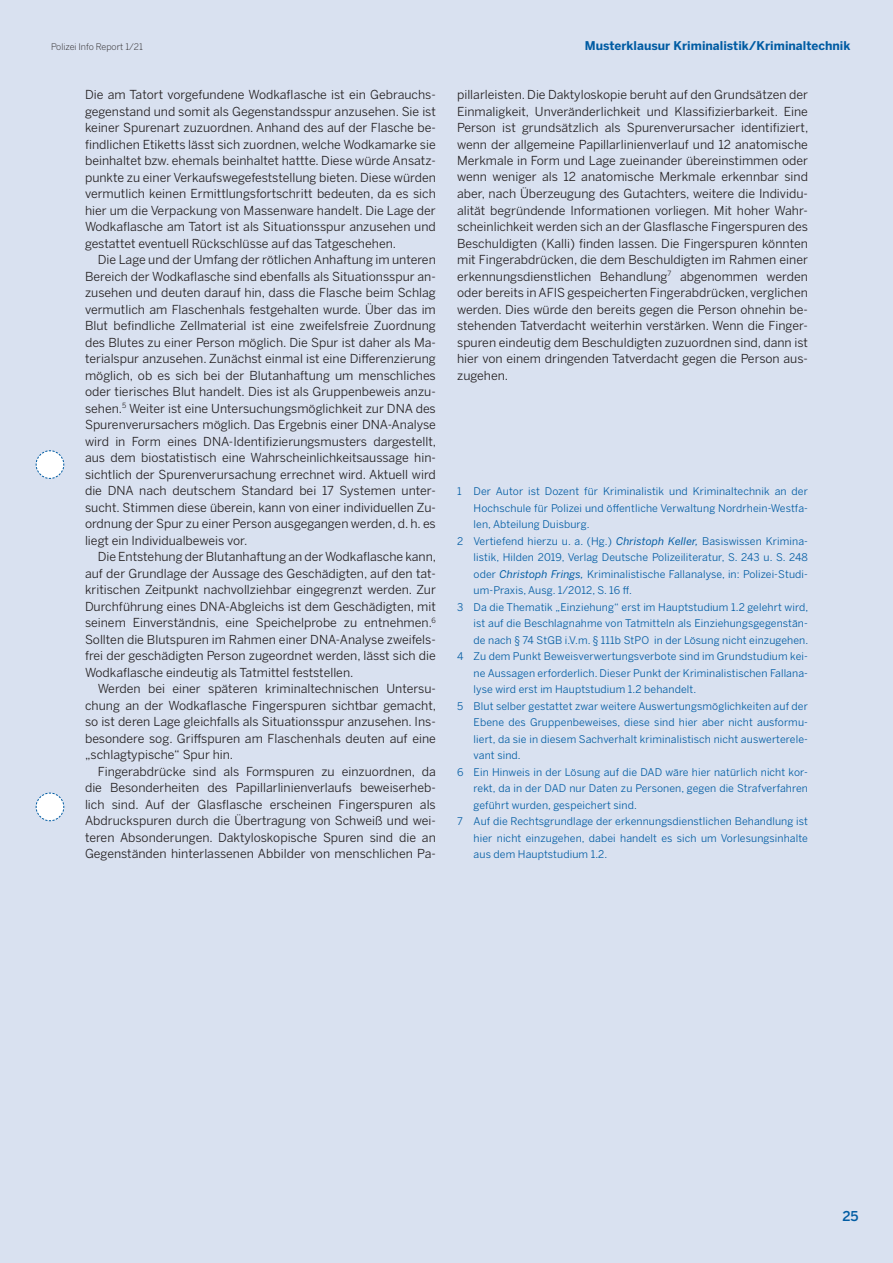
<style>
.page{position:relative;width:893px;height:1263px;background:#d9e1f0}
.page>*{position:absolute;margin:0;border:0;box-sizing:border-box;transform-origin:0 0}
.t1{font:500 13.5px "Benton Sans";color:#015ca3}
.t2{font:12.3px/16.5px "Benton Sans";color:#231f20;text-align:justify}
.t3{font:700 12px "Benton Sans";color:#015ca3}
.t4{font:10.5px "Benton Sans";letter-spacing:.01em;color:#015ca3}
.t5{font:300 9px "Benton Sans";color:#231f20}
.s1{font-style:italic}
</style>
<div class="page">
<svg style="left:35px;top:792px;width:30px;height:29px"></svg>
<svg style="left:35px;top:450px;width:30px;height:29px"></svg>
<p class="t5" style="left:51px;top:41px;width:93px">Polizei Info Report 1/21</p>
<p class="t2" style="left:85px;top:86px;width:352px">Die am Tatort vorgefundene Wodkaflasche ist ein Gebrauchs&shy;gegenstand und somit als Gegenstandsspur anzusehen. Sie ist keiner Spurenart zuzuordnen. Anhand des auf der Flasche be&shy;findlichen Etiketts lässt sich zuordnen, welche Wodkamarke sie beinhaltet bzw. ehemals beinhaltet hattte. Diese würde Ansatz&shy;punkte zu einer Verkaufswegefeststellung bieten. Diese würden vermutlich keinen Ermittlungsfortschritt bedeuten, da es sich hier um die Verpackung von Massenware handelt. Die Lage der Wodkaflasche am Tatort ist als Situationsspur anzusehen und gestattet eventuell Rückschlüsse auf das Tatgeschehen.</p>
<p class="t2" style="left:85px;top:251px;width:353px;text-indent:13px">Die Lage und der Umfang der rötlichen Anhaftung im unteren Bereich der Wodkaflasche sind ebenfalls als Situationsspur an&shy;zusehen und deuten darauf hin, dass die Flasche beim Schlag vermutlich am Flaschenhals festgehalten wurde. Über das im Blut befindliche Zellmaterial ist eine zweifelsfreie Zuordnung des Blutes zu einer Person möglich. Die Spur ist daher als Ma&shy;terialspur anzusehen. Zunächst einmal ist eine Differenzierung möglich, ob es sich bei der Blutanhaftung um menschliches oder tierisches Blut handelt. Dies ist als Gruppenbeweis anzu&shy;sehen.<sup>5</sup> Weiter ist eine Untersuchungsmöglichkeit zur DNA des Spurenverursachers möglich. Das Ergebnis einer DNA-Analyse wird in Form eines DNA-Identifizierungsmusters dargestellt, aus dem biostatistisch eine Wahrscheinlichkeitsaussage hin&shy;sichtlich der Spurenverursachung errechnet wird. Aktuell wird die DNA nach deutschem Standard bei 17 Systemen unter&shy;sucht. Stimmen diese überein, kann von einer individuellen Zu&shy;ordnung der Spur zu einer Person ausgegangen werden, d. h. es liegt ein Individualbeweis vor.</p>
<p class="t2" style="left:85px;top:548px;width:353px;text-indent:13px">Die Entstehung der Blutanhaftung an der Wodkaflasche kann, auf der Grundlage der Aussage des Geschädigten, auf den tat&shy;kritischen Zeitpunkt nachvollziehbar eingegrenzt werden. Zur Durchführung eines DNA-Abgleichs ist dem Geschädigten, mit seinem Einverständnis, eine Speichelprobe zu entnehmen.<sup>6<br></sup>Sollten die Blutspuren im Rahmen einer DNA-Analyse zweifels&shy;frei der geschädigten Person zugeordnet werden, lässt sich die Wodkaflasche eindeutig als Tatmittel feststellen.</p>
<p class="t2" style="left:85px;top:680px;width:353px;text-indent:13px">Werden bei einer späteren kriminaltechnischen Untersu&shy;chung an der Wodkaflasche Fingerspuren sichtbar gemacht, so ist deren Lage gleichfalls als Situationsspur anzusehen. Ins&shy;besondere sog. Griffspuren am Flaschenhals deuten auf eine „schlagtypische“ Spur hin.</p>
<p class="t2" style="left:85px;top:763px;width:352px;text-indent:13px">Fingerabdrücke sind als Formspuren zu einzuordnen, da die Besonderheiten des Papillarlinienverlaufs beweiserheb&shy;lich sind. Auf der Glasflasche erscheinen Fingerspuren als Abdruckspuren durch die Übertragung von Schweiß und wei&shy;teren Absonderungen. Daktyloskopische Spuren sind die an Gegenständen hinterlassenen Abbilder von menschlichen Pa-</p>
<p class="t3" style="left:585px;top:38px;width:267px">Musterklausur Kriminalistik/Kriminaltechnik</p>
<p class="t2" style="left:457px;top:86px;width:353px">pillarleisten. Die Daktyloskopie beruht auf den Grundsätzen der Einmaligkeit, Unveränderlichkeit und Klassifizierbarkeit. Eine Person ist grundsätzlich als Spurenverursacher identifiziert, wenn der allgemeine Papillarlinienverlauf und 12 anatomische Merkmale in Form und Lage zueinander übereinstimmen oder wenn weniger als 12 anatomische Merkmale erkennbar sind aber, nach Überzeugung des Gutachters, weitere die Individu&shy;alität begründende Informationen vorliegen. Mit hoher Wahr&shy;scheinlichkeit werden sich an der Glasflasche Fingerspuren des Beschuldigten (Kalli) finden lassen. Die Fingerspuren könnten mit Fingerabdrücken, die dem Beschuldigten im Rahmen einer erkennungsdienstlichen Behandlung<sup>7</sup> abgenommen werden oder bereits in AFIS gespeicherten Fingerabdrücken, verglichen werden. Dies würde den bereits gegen die Person ohnehin be&shy;stehenden Tatverdacht weiterhin verstärken. Wenn die Finger&shy;spuren eindeutig dem Beschuldigten zuzuordnen sind, dann ist hier von einem dringenden Tatverdacht gegen die Person aus&shy;zugehen.</p>
<p class="t4" style="left:457px;top:485px;width:352px">1 Der Autor ist Dozent für Kriminalistik und Kriminaltechnik an der</p>
<p class="t4" style="left:474px;top:501px;width:336px">Hochschule für Polizei und öffentliche Verwaltung Nordrhein-Westfa-</p>
<p class="t4" style="left:474px;top:518px;width:117px">len, Abteilung Duisburg.</p>
<p class="t4" style="left:457px;top:534px;width:352px">2 Vertiefend hierzu u. a. (Hg.) <span class="s1">Christoph Keller,</span> Basiswissen Krimina-</p>
<p class="t4" style="left:474px;top:551px;width:336px">listik, Hilden 2019, Verlag Deutsche Polizeiliteratur, S. 243 u. S. 248</p>
<p class="t4" style="left:474px;top:567px;width:336px">oder <span class="s1">Christoph Frings,</span> Kriminalistische Fallanalyse, in: Polizei-Studi-</p>
<p class="t4" style="left:474px;top:584px;width:160px">um-Praxis, Ausg. 1/2012, S. 16 ff.</p>
<p class="t4" style="left:457px;top:600px;width:353px">3 Da die Thematik „Einziehung“ erst im Hauptstudium 1.2 gelehrt wird,</p>
<p class="t4" style="left:474px;top:617px;width:336px">ist auf die Beschlagnahme von Tatmitteln als Einziehungsgegenstän-</p>
<p class="t4" style="left:474px;top:633px;width:336px">de nach § 74 StGB i.V.m. § 111b StPO in der Lösung nicht einzugehen.</p>
<p class="t4" style="left:457px;top:650px;width:352px">4 Zu dem Punkt Beweisverwertungsverbote sind im Grundstudium kei-</p>
<p class="t4" style="left:474px;top:666px;width:336px">ne Aussagen erforderlich. Dieser Punkt der Kriminalistischen Fallana-</p>
<p class="t4" style="left:474px;top:683px;width:224px">lyse wird erst im Hauptstudium 1.2 behandelt.</p>
<p class="t4" style="left:457px;top:699px;width:352px">5 Blut selber gestattet zwar weitere Auswertungsmöglichkeiten auf der</p>
<p class="t4" style="left:474px;top:716px;width:336px">Ebene des Gruppenbeweises, diese sind hier aber nicht ausformu-</p>
<p class="t4" style="left:474px;top:732px;width:336px">liert, da sie in diesem Sachverhalt kriminalistisch nicht auswerterele-</p>
<p class="t4" style="left:474px;top:749px;width:49px">vant sind.</p>
<p class="t4" style="left:457px;top:765px;width:352px">6 Ein Hinweis in der Lösung auf die DAD wäre hier natürlich nicht kor-</p>
<p class="t4" style="left:474px;top:782px;width:336px">rekt, da in der DAD nur Daten zu Personen, gegen die Strafverfahren</p>
<p class="t4" style="left:474px;top:798px;width:165px">geführt wurden, gespeichert sind.</p>
<p class="t4" style="left:457px;top:815px;width:352px">7 Auf die Rechtsgrundlage der erkennungsdienstlichen Behandlung ist</p>
<p class="t4" style="left:474px;top:831px;width:336px">hier nicht einzugehen, dabei handelt es sich um Vorlesungsinhalte</p>
<p class="t4" style="left:474px;top:848px;width:135px">aus dem Hauptstudium 1.2.</p>
<p class="t1" style="left:842px;top:1208px;width:18px">25</p>
</div>
